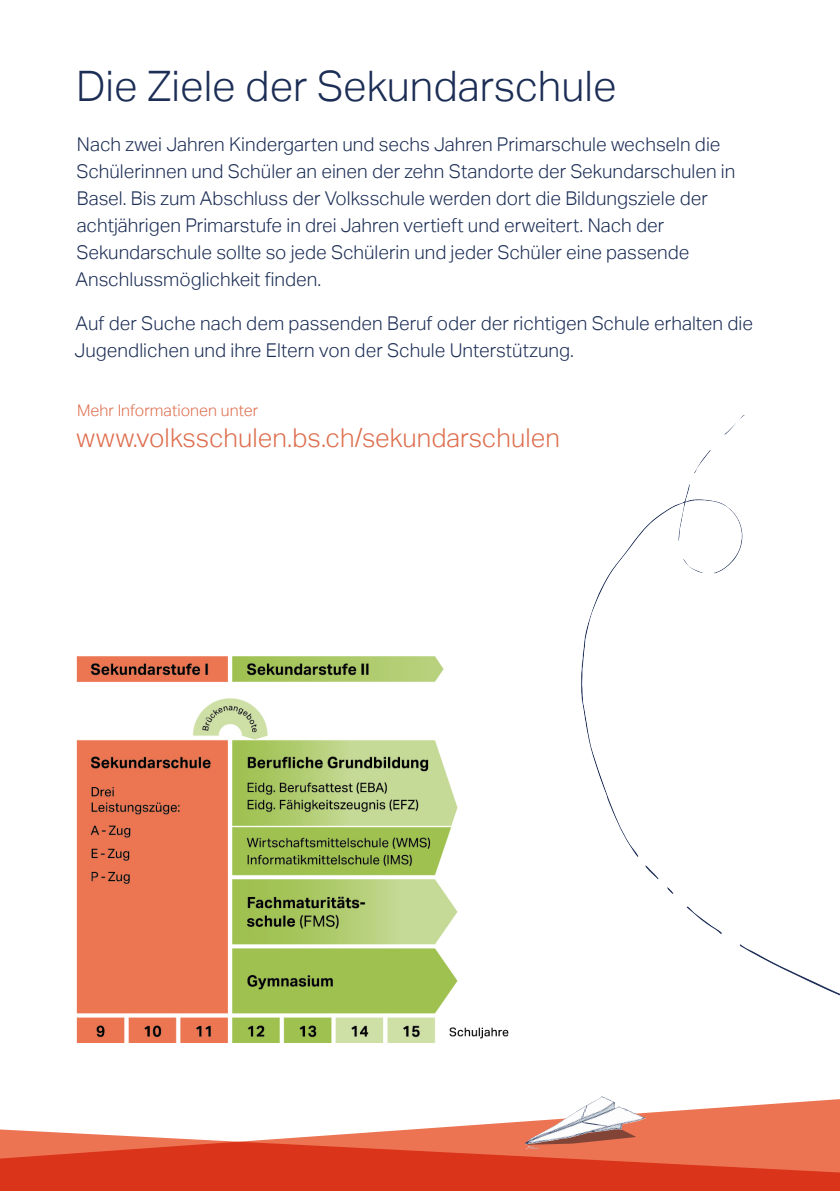
<style>
.page{position:relative;width:840px;height:1191px;background:#fff}
.page>*{position:absolute;margin:0;border:0;box-sizing:border-box;transform-origin:0 0}
.H4_Innentitel{font:300 42px "Aktiv Grotesk";color:#1c2e55}
.P_URL{font:300 26px "Aktiv Grotesk";letter-spacing:.005em;color:#de6e4e}
.H5_Introtext{font:300 19px/27px "Aktiv Grotesk";color:#1c2e55}
.P_Lauftext{font:300 19px/27px "Aktiv Grotesk";color:#1c2e55}
.P_Information_zu_URL{font:300 16px "Aktiv Grotesk";letter-spacing:.005em;color:#de6e4e}
</style>
<div class="page">
<svg style="left:839px;top:1099px;width:1px;height:92px"></svg>
<svg style="left:0;top:1099px;width:839px;height:92px"></svg>
<img style="left:525px;top:1096px;width:120px;height:48px">
<svg style="left:525px;top:1104px;width:111px;height:40px"></svg>
<img style="left:525px;top:1145px;width:14px;height:3px">
<img style="left:581px;top:415px;width:258px;height:580px">
<img style="left:77px;top:657px;width:431px;height:385px">
<h4 class="H4_Innentitel" style="left:76px;top:62px;width:541px">Die Ziele der Sekundarschule</h4>
<h5 class="H5_Introtext" style="left:76px;top:130px;width:660px">Nach zwei Jahren Kindergarten und sechs Jahren Primarschule wechseln die Schülerinnen und Schüler an einen der zehn Standorte der Sekundarschulen in Basel. Bis zum Abschluss der Volksschule werden dort die Bildungsziele der achtjährigen Primarstufe in drei Jahren vertieft und erweitert. Nach der Sekundarschule sollte so jede Schülerin und jeder Schüler eine passende Anschlussmöglichkeit finden.</h5>
<p class="P_Lauftext" style="left:74px;top:309px;width:679px">Auf der Suche nach dem passenden Beruf oder der richtigen Schule erhalten die<br>Jugendlichen und ihre Eltern von der Schule Unterstützung.</p>
<p class="P_Information_zu_URL" style="left:77px;top:401px;width:182px">Mehr Informationen unter</p>
<p class="P_URL" style="left:76px;top:423px;width:484px">www.volksschulen.bs.ch/sekundarschulen</p>
</div>
